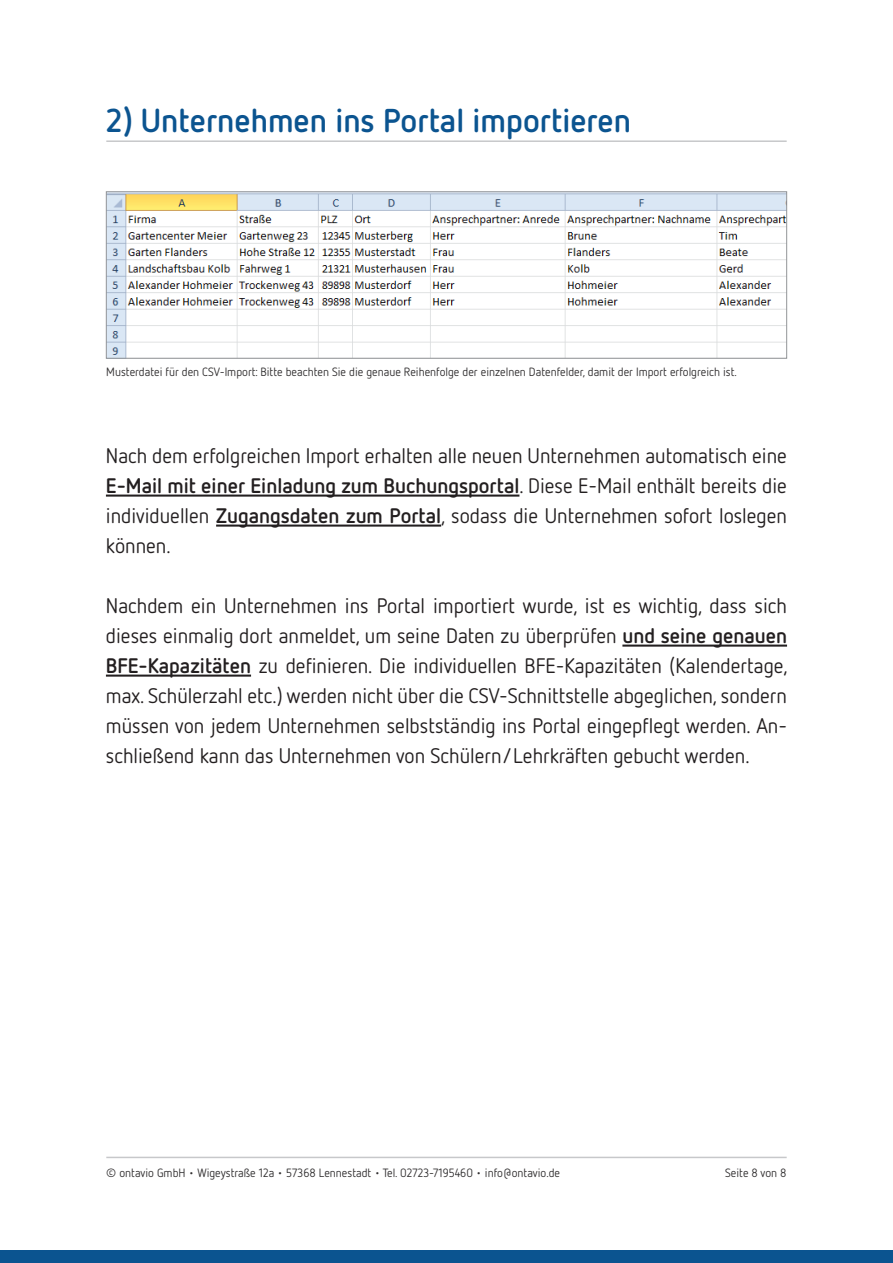
<style>
.page{position:relative;width:893px;height:1263px;background:#fff}
.page>*{position:absolute;margin:0;border:0;box-sizing:border-box;transform-origin:0 0}
.t1{font:700 33px "Netto OT";color:#0b5490}
.t2{font:21px/30px "Netto OT";color:#231f20;text-align:justify}
.t3{font:12px "Netto OT";color:#312f30}
.s1{font-weight:700}
</style>
<div class="page">
<hr style="left:106px;top:1157px;width:681px;height:1px;background:#c7c8ca">
<div style="left:0;top:1251px;width:893px;height:12px;background:#0b5490"></div>
<hr style="left:106px;top:140px;width:681px;height:2px;background:#c7c8ca">
<img style="left:108px;top:193px;width:677px;height:164px">
<div style="left:106px;top:191px;width:681px;height:168px;border:1px solid #939598"></div>
<hr style="left:106px;top:494px;width:413px;height:3px;background:#231f20">
<hr style="left:216px;top:524px;width:225px;height:3px;background:#231f20">
<hr style="left:622px;top:644px;width:165px;height:3px;background:#231f20">
<hr style="left:106px;top:674px;width:145px;height:3px;background:#231f20">
<h1 class="t1" style="left:106px;top:100px;width:526px">2) Unternehmen ins Portal importieren</h1>
<p class="t3" style="left:106px;top:365px;width:632px">Musterdatei für den CSV-Import: Bitte beachten Sie die genaue Reihenfolge der einzelnen Datenfelder, damit der Import erfolgreich ist.</p>
<p class="t2" style="left:106px;top:440px;width:683px">Nach dem erfolgreichen Import erhalten alle neuen Unternehmen automatisch eine <span class="s1">E-Mail mit einer Einladung zum Buchungsportal</span>. Diese E-Mail enthält bereits die individuellen <span class="s1">Zugangsdaten zum Portal</span>, sodass die Unternehmen sofort loslegen können.</p>
<p class="t2" style="left:106px;top:590px;width:683px">Nachdem ein Unternehmen ins Portal importiert wurde, ist es wichtig, dass sich dieses einmalig dort anmeldet, um seine Daten zu überprüfen <span class="s1">und seine genauen BFE-Kapazitäten</span> zu definieren. Die individuellen BFE-Kapazitäten (Kalendertage, max. Schülerzahl etc.) werden nicht über die CSV-Schnittstelle abgeglichen, sondern müssen von jedem Unternehmen selbstständig ins Portal eingepflegt werden. An&shy;schließend kann das Unternehmen von Schülern/Lehrkräften gebucht werden.</p>
<p class="t3" style="left:106px;top:1165px;width:455px">© ontavio GmbH • Wigeystraße 12a • 57368 Lennestadt • Tel. 02723-7195460 • info@ontavio.de</p>
<p class="t3" style="left:725px;top:1165px;width:63px">Seite 8 von 8</p>
</div>
